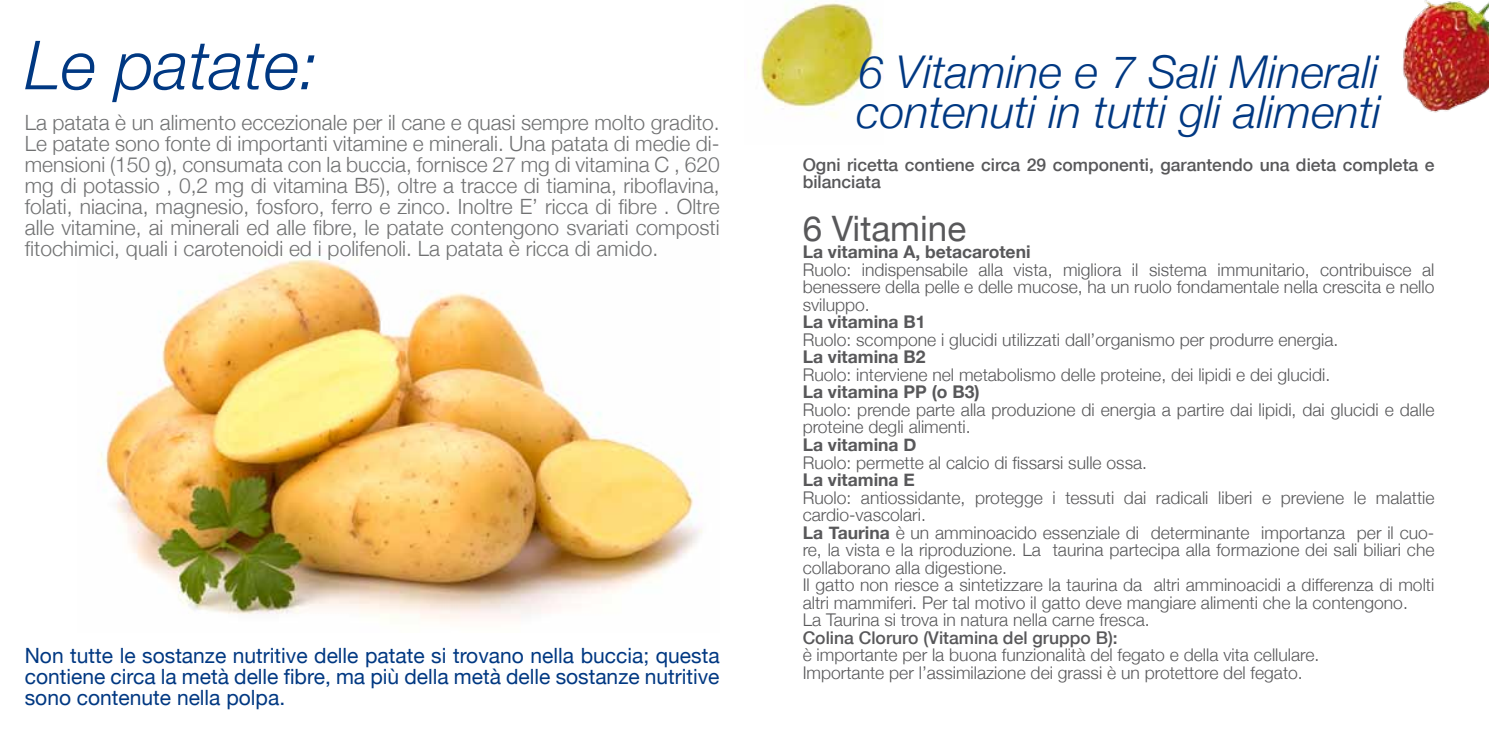
<style>
.page{position:relative;width:1489px;height:745px;background:#fff}
.page>*{position:absolute;margin:0;border:0;box-sizing:border-box;transform-origin:0 0}
.t1{font:italic 300 67.73px "Helvetica Neue";color:#003882}
.t2{font:italic 300 45.15px/40.6px "Helvetica Neue";color:#003882}
.t3{font:35px "Helvetica Neue";color:#58585a}
.t4{font:300 21px/21px "Helvetica Neue";color:#707172;text-align:justify}
.t5{font:21px/21px "Helvetica Neue";color:#003882;text-align:justify}
.t6{font:300 17.5px/17.5px "Helvetica Neue";color:#58585a}
.t7{font:500 17.5px/17.5px "Helvetica Neue";color:#58585a}
.t8{font:700 17.5px "Helvetica Neue";color:#58585a}
.s1{font-weight:700}
</style>
<div class="page">
<img style="left:97px;top:259px;width:606px;height:362px">
<img style="left:760px;top:2px;width:122px;height:116px">
<img style="left:1403px;top:0;width:85px;height:113px">
<h1 class="t1" style="left:25px;top:25px;width:295px">Le patate:</h1>
<p class="t4" style="left:25px;top:111px;width:696px">La patata è un alimento eccezionale per il cane e quasi sempre molto gradito.<br>Le patate sono fonte di importanti vitamine e minerali. Una patata di medie di&shy;mensioni (150 g), consumata con la buccia, fornisce 27 mg di vitamina C , 620 mg di potassio , 0,2 mg di vitamina B5), oltre a tracce di tiamina, riboflavina, folati, niacina, magnesio, fosforo, ferro e zinco. Inoltre E’ ricca di fibre . Oltre alle vitamine, ai minerali ed alle fibre, le patate contengono svariati composti fitochimici, quali i carotenoidi ed i polifenoli. La patata è ricca di amido.</p>
<p class="t5" style="left:25px;top:644px;width:696px">Non tutte le sostanze nutritive delle patate si trovano nella buccia; questa contiene circa la metà delle fibre, ma più della metà delle sostanze nutritive sono contenute nella polpa.</p>
<h2 class="t2" style="left:856px;top:51px;width:526px">6 Vitamine e 7 Sali Minerali contenuti in tutti gli alimenti</h2>
<p class="t7" style="left:802px;top:155px;width:633px">Ogni ricetta contiene circa 29 componenti, garantendo una dieta completa e bilanciata</p>
<h3 class="t3" style="left:802px;top:207px;width:165px">6 Vitamine</h3>
<p class="t8" style="left:802px;top:241px;width:229px">La vitamina A, betacaroteni</p>
<p class="t6" style="left:802px;top:260px;width:633px;text-align:justify">Ruolo: indispensabile alla vista, migliora il sistema immunitario, contribuisce al benessere della pelle e delle mucose, ha un ruolo fondamentale nella crescita e nello sviluppo.</p>
<p class="t8" style="left:802px;top:311px;width:124px">La vitamina B1</p>
<p class="t6" style="left:802px;top:330px;width:537px">Ruolo: scompone i glucidi utilizzati dall’organismo per produrre energia.</p>
<p class="t8" style="left:802px;top:346px;width:124px">La vitamina B2</p>
<p class="t6" style="left:802px;top:365px;width:529px">Ruolo: interviene nel metabolismo delle proteine, dei lipidi e dei glucidi.</p>
<p class="t8" style="left:802px;top:381px;width:178px">La vitamina PP (o B3)</p>
<p class="t6" style="left:802px;top:400px;width:633px">Ruolo: prende parte alla produzione di energia a partire dai lipidi, dai glucidi e dalle proteine degli alimenti.</p>
<p class="t8" style="left:802px;top:433px;width:115px">La vitamina D</p>
<p class="t6" style="left:802px;top:453px;width:346px">Ruolo: permette al calcio di fissarsi sulle ossa.</p>
<p class="t8" style="left:802px;top:468px;width:114px">La vitamina E</p>
<p class="t6" style="left:802px;top:488px;width:633px">Ruolo: antiossidante, protegge i tessuti dai radicali liberi e previene le malattie cardio-vascolari.<br><span class="s1">La Taurina</span> è un amminoacido essenziale di determinante importanza per il cuo&shy;re, la vista e la riproduzione. La taurina partecipa alla formazione dei sali biliari che collaborano alla digestione.<br>Il gatto non riesce a sintetizzare la taurina da altri amminoacidi a differenza di molti altri mammiferi. Per tal motivo il gatto deve mangiare alimenti che la contengono.<br>La Taurina si trova in natura nella carne fresca.</p>
<p class="t7" style="left:802px;top:628px;width:316px">Colina Cloruro (Vitamina del gruppo B):</p>
<p class="t6" style="left:802px;top:645px;width:518px">è importante per la buona funzionalità del fegato e della vita cellulare.<br>Importante per l’assimilazione dei grassi è un protettore del fegato.</p>
</div>
